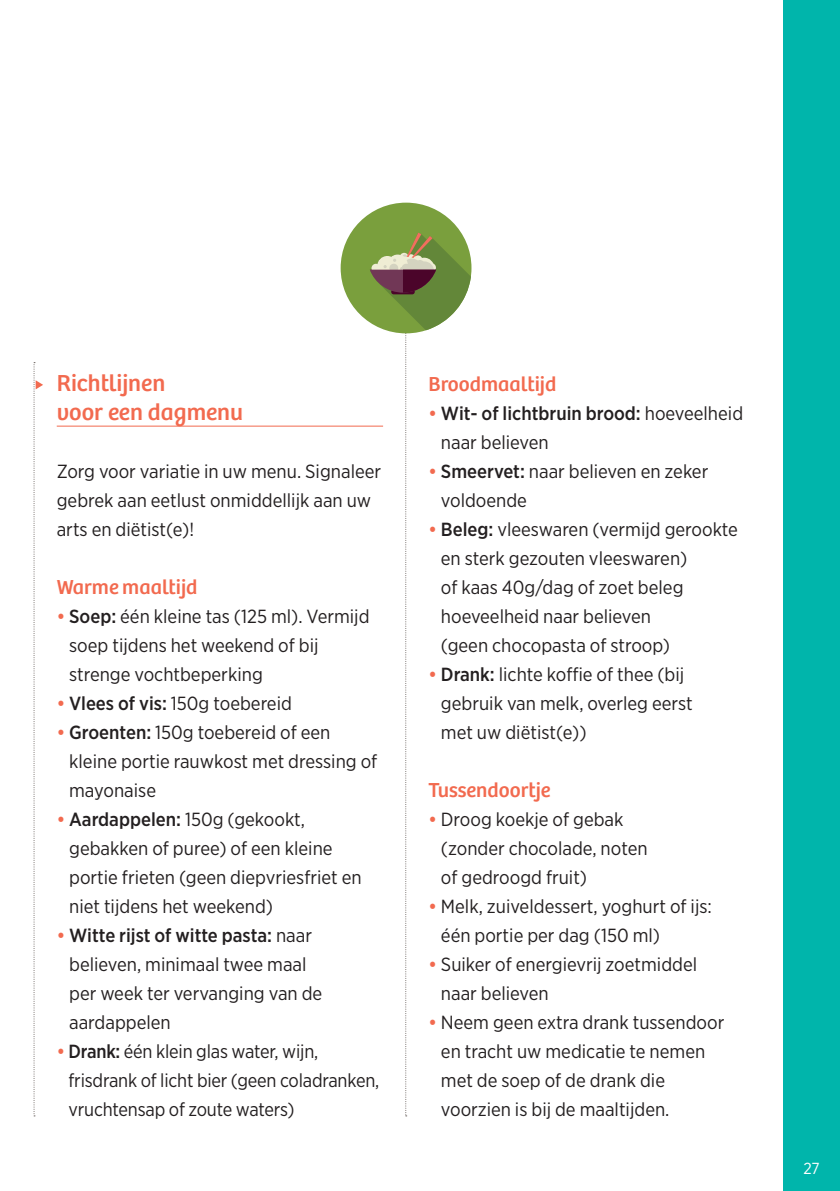
<style>
.page{position:relative;width:840px;height:1191px;background:#fff}
.page>*{position:absolute;margin:0;border:0;box-sizing:border-box;transform-origin:0 0}
.t1{font:24px/29px "Bree";color:#f26a4f}
.t2{font:21px "Bree";color:#f26a4f}
.t3{font:19px/29px "Gotham Narrow";color:#231f20}
.t4{font:16px "Gotham Narrow";color:#fff}
.s1{font-weight:500;color:#f26a4f}
.s2{font-weight:500}
</style>
<div class="page">
<div style="left:782px;top:0;width:57px;height:1191px;background:#00b5ab"></div>
<hr style="left:57px;top:426px;width:326px;height:1px;background:#f26a4f">
<svg style="left:34px;top:362px;width:9px;height:754px"></svg>
<div style="left:340px;top:203px;width:131px;height:130px;background:#7a9f3d;border-radius:50%"></div>
<svg style="left:369px;top:233px;width:101px;height:883px"></svg>
<p class="t1" style="left:57px;top:369px;width:188px">Richtlijnen<br>voor een dagmenu</p>
<p class="t3" style="left:57px;top:456px;width:326px">Zorg voor variatie in uw menu. Signaleer gebrek aan eetlust onmiddellijk aan uw arts en diëtist(e)!</p>
<p class="t2" style="left:57px;top:575px;width:142px">Warme maaltijd</p>
<p class="t3" style="left:69px;top:601px;width:302px;text-indent:-12px"><span class="s1">•</span> <span class="s2">Soep:</span> één kleine tas (125 ml). Vermijd soep tijdens het weekend of bij strenge vochtbeperking</p>
<p class="t3" style="left:57px;top:688px;width:236px"><span class="s1">•</span> <span class="s2">Vlees of vis:</span> 150g toebereid</p>
<p class="t3" style="left:69px;top:717px;width:309px;text-indent:-12px"><span class="s1">•</span> <span class="s2">Groenten:</span> 150g toebereid of een kleine portie rauwkost met dressing of mayonaise</p>
<p class="t3" style="left:69px;top:804px;width:294px;text-indent:-12px"><span class="s1">•</span> <span class="s2">Aardappelen:</span> 150g (gekookt, gebakken of puree) of een kleine portie frieten (geen diepvriesfriet en niet tijdens het weekend)</p>
<p class="t3" style="left:69px;top:920px;width:254px;text-indent:-12px"><span class="s1">•</span> <span class="s2">Witte rijst of witte pasta:</span> naar believen, minimaal twee maal per week ter vervanging van de aardappelen</p>
<p class="t3" style="left:68px;top:1036px;width:312px;text-indent:-12px"><span class="s1">•</span> <span class="s2">Drank:</span> één klein glas water, wijn, frisdrank of licht bier (geen coladranken, vruchtensap of zoute waters)</p>
<p class="t2" style="left:428px;top:372px;width:129px">Broodmaaltijd</p>
<p class="t3" style="left:440px;top:398px;width:303px;text-indent:-12px"><span class="s1">•</span> <span class="s2">Wit- of lichtbruin brood:</span> hoeveelheid naar believen</p>
<p class="t3" style="left:440px;top:456px;width:269px;text-indent:-12px"><span class="s1">•</span> <span class="s2">Smeervet:</span> naar believen en zeker voldoende</p>
<p class="t3" style="left:440px;top:514px;width:298px;text-indent:-12px"><span class="s1">•</span> <span class="s2">Beleg:</span> vleeswaren (vermijd gerookte en sterk gezouten vleeswaren)<br>of kaas 40g/dag of zoet beleg hoeveelheid naar believen<br>(geen chocopasta of stroop)</p>
<p class="t3" style="left:440px;top:659px;width:253px;text-indent:-12px"><span class="s1">•</span> <span class="s2">Drank:</span> lichte koffie of thee (bij gebruik van melk, overleg eerst met uw diëtist(e))</p>
<p class="t2" style="left:428px;top:778px;width:124px">Tussendoortje</p>
<p class="t3" style="left:440px;top:804px;width:208px;text-indent:-12px"><span class="s1">•</span> Droog koekje of gebak (zonder chocolade, noten of gedroogd fruit)</p>
<p class="t3" style="left:440px;top:891px;width:272px;text-indent:-12px"><span class="s1">•</span> Melk, zuiveldessert, yoghurt of ijs: één portie per dag (150 ml)</p>
<p class="t3" style="left:440px;top:949px;width:258px;text-indent:-12px"><span class="s1">•</span> Suiker of energievrij zoetmiddel naar believen</p>
<p class="t3" style="left:440px;top:1007px;width:285px;text-indent:-12px"><span class="s1">•</span> Neem geen extra drank tussendoor en tracht uw medicatie te nemen met de soep of de drank die voorzien is bij de maaltijden.</p>
<p class="t4" style="left:803px;top:1158px;width:18px">27</p>
</div>
